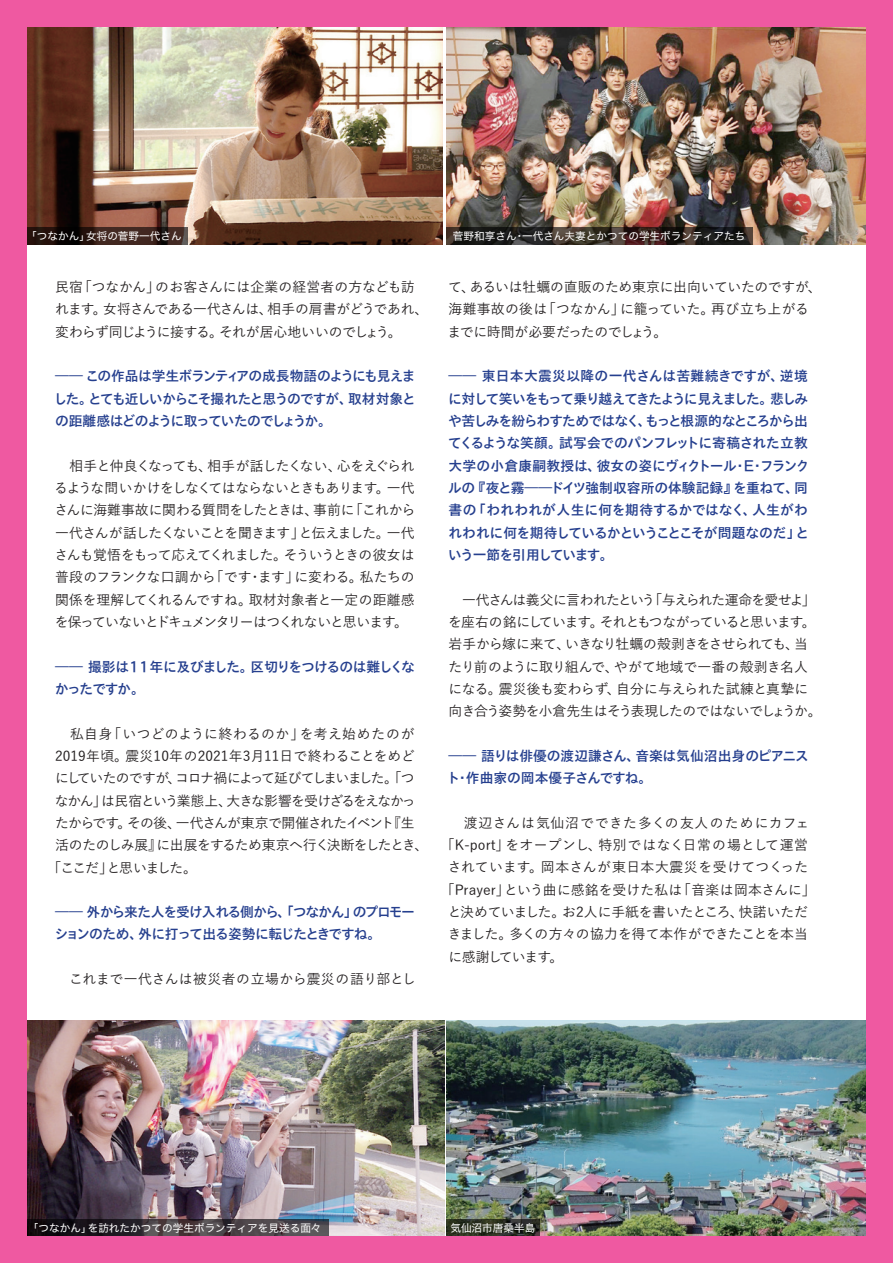
<style>
.page{position:relative;width:893px;height:1263px;background:#fff}
.page>*{position:absolute;margin:0;border:0;box-sizing:border-box;transform-origin:0 0}
.t1{font:500 13.8px/22.4px "Yu Go Pr 6 N";letter-spacing:-.02em;color:#231f20}
.t2{font:13.8px/22.4px "TB Go Std DB";letter-spacing:-.06em;color:#253f8e}
.t3{font:500 13.8px/22.4px "Yu Go Pr 6 N";letter-spacing:-.04em;color:#231f20}
.t4{font:500 13.8px "Yu Go Pr 6 N";color:#231f20}
.t5{font:500 13.8px "Yu Go Pr 6 N";letter-spacing:.025em;color:#231f20}
.t6{font:13.8px/22.4px "TB Go Std DB";letter-spacing:-.08em;color:#253f8e}
.t7{font:500 13.8px "Yu Go Pr 6 N";letter-spacing:.03em;color:#231f20}
.t8{font:13.8px/22.4px "TB Go Std DB";letter-spacing:-.015em;color:#253f8e}
.t9{font:500 13.8px "Yu Go Pr 6 N";letter-spacing:-.095em;color:#231f20}
.t10{font:500 13.8px "Yu Go Pr 6 N";letter-spacing:-.08em;color:#231f20}
.t11{font:500 13.8px "Yu Go Pr 6 N";letter-spacing:-.07em;color:#231f20}
.t12{font:500 13.8px "Yu Go Pr 6 N";letter-spacing:.05em;color:#231f20}
.t13{font:500 13.8px "Yu Go Pr 6 N";letter-spacing:-.1em;color:#231f20}
.t14{font:500 13.8px "Yu Go Pr 6 N";letter-spacing:-.075em;color:#231f20}
.t15{font:10.65px "Hira Kaku Std N W4";color:#fff}
</style>
<div class="page">
<img style="left:28px;top:28px;width:415px;height:216px">
<img style="left:28px;top:1020px;width:416px;height:215px">
<img style="left:446px;top:28px;width:419px;height:216px">
<img style="left:446px;top:1020px;width:419px;height:215px">
<svg style="left:28px;top:227px;width:160px;height:17px;background:#2e1b16"></svg>
<svg style="left:28px;top:1219px;width:301px;height:16px;background:#383237"></svg>
<svg style="left:446px;top:227px;width:306px;height:17px;background:#2b241f"></svg>
<svg style="left:446px;top:1219px;width:94px;height:16px;background:#292d20"></svg>
<div style="left:0;top:0;width:893px;height:1263px;border:27px solid #ef59a1"></div>
<p class="t15" style="left:26px;top:228px;width:157px">「つなかん」女将の菅野一代さん</p>
<p class="t1" style="left:55px;top:274px;width:375px">民宿「つなかん」のお客さんには企業の経営者の方なども訪れます。女将さんである一代さんは、相手の肩書がどうであれ、変わらず同じように接する。それが居心地いいのでしょう。</p>
<p class="t2" style="left:54px;top:365px;width:364px;text-align:justify">—— この作品は学生ボランティアの成長物語のようにも見えました。とても近しいからこそ撮れたと思うのですが、取材対象との距離感はどのように取っていたのでしょうか。</p>
<p class="t1" style="left:54px;top:453px;width:362px;text-align:justify">　相手と仲良くなっても、相手が話したくない、心をえぐられるような問いかけをしなくてはならないときもあります。一代さんに海難事故に関わる質問をしたときは、事前に「これから一代さんが話したくないことを聞きます」と伝えました。一代さんも覚悟をもって応えてくれました。そういうときの彼女は普段のフランクな口調から「です・ます」に変わる。私たちの関係を理解してくれるんですね。取材対象者と一定の距離感を保っていないとドキュメンタリーはつくれないと思います。</p>
<p class="t2" style="left:55px;top:655px;width:361px">—— 撮影は11年に及びました。区切りをつけるのは難しくなかったですか。</p>
<p class="t7" style="left:55px;top:721px;width:361px">　私自身「いつどのように終わるのか」を考え始めたのが</p>
<p class="t4" style="left:55px;top:743px;width:361px">2019年頃。震災10年の2021年3月11日で終わることをめど</p>
<p class="t9" style="left:55px;top:765px;width:361px">にしていたのですが、コロナ禍によって延びてしまいました。「つ</p>
<p class="t10" style="left:55px;top:788px;width:362px">なかん」は民宿という業態上、大きな影響を受けざるをえなかっ</p>
<p class="t11" style="left:55px;top:810px;width:361px">たからです。その後、一代さんが東京で開催されたイベント『生</p>
<p class="t3" style="left:55px;top:832px;width:375px">活のたのしみ展』に出展をするため東京へ行く決断をしたとき、</p>
<p class="t13" style="left:48px;top:855px;width:151px">「ここだ」と思いました。</p>
<p class="t6" style="left:55px;top:901px;width:362px">—— 外から来た人を受け入れる側から、「つなかん」のプロモーションのため、外に打って出る姿勢に転じたときですね。</p>
<p class="t7" style="left:55px;top:966px;width:362px">　これまで一代さんは被災者の立場から震災の語り部とし</p>
<p class="t15" style="left:453px;top:228px;width:294px">菅野和享さん・一代さん夫妻とかつての学生ボランティアたち</p>
<p class="t1" style="left:448px;top:274px;width:376px">て、あるいは牡蠣の直販のため東京に出向いていたのですが、海難事故の後は「つなかん」に籠っていた。再び立ち上がるまでに時間が必要だったのでしょう。</p>
<p class="t2" style="left:448px;top:365px;width:363px">—— 東日本大震災以降の一代さんは苦難続きですが、逆境に対して笑いをもって乗り越えてきたように見えました。悲しみや苦しみを紛らわすためではなく、もっと根源的なところから出てくるような笑顔。試写会でのパンフレットに寄稿された立教大学の小倉康嗣教授は、彼女の姿にヴィクトール・E・フランクルの『夜と霧——ドイツ強制収容所の体験記録』を重ねて、同書の「われわれが人生に何を期待するかではなく、人生がわれわれに何を期待しているかということこそが問題なのだ」という一節を引用しています。</p>
<p class="t3" style="left:448px;top:586px;width:375px">　一代さんは義父に言われたという「与えられた運命を愛せよ」を座右の銘にしています。それともつながっていると思います。岩手から嫁に来て、いきなり牡蠣の殻剥きをさせられても、当たり前のように取り組んで、やがて地域で一番の殻剥き名人になる。震災後も変わらず、自分に与えられた試練と真摯に向き合う姿勢を小倉先生はそう表現したのではないでしょうか。</p>
<p class="t8" style="left:446px;top:744px;width:364px">—— 語りは俳優の渡辺謙さん、音楽は気仙沼出身のピアニスト・作曲家の岡本優子さんですね。</p>
<p class="t12" style="left:449px;top:810px;width:362px">　渡辺さんは気仙沼でできた多くの友人のためにカフェ</p>
<p class="t5" style="left:441px;top:832px;width:369px">「K-port」をオープンし、特別ではなく日常の場として運営</p>
<p class="t5" style="left:448px;top:854px;width:362px">されています。岡本さんが東日本大震災を受けてつくった</p>
<p class="t4" style="left:441px;top:877px;width:376px">「Prayer」という曲に感銘を受けた私は「音楽は岡本さんに」</p>
<p class="t1" style="left:448px;top:899px;width:362px">と決めていました。お2人に手紙を書いたところ、快諾いただ</p>
<p class="t1" style="left:448px;top:921px;width:362px">きました。多くの方々の協力を得て本作ができたことを本当</p>
<p class="t14" style="left:449px;top:944px;width:116px">に感謝しています。</p>
<p class="t15" style="left:28px;top:1220px;width:295px">「つなかん」を訪れたかつての学生ボランティアを見送る面々</p>
<p class="t15" style="left:450px;top:1220px;width:87px">気仙沼市唐桑半島</p>
</div>
